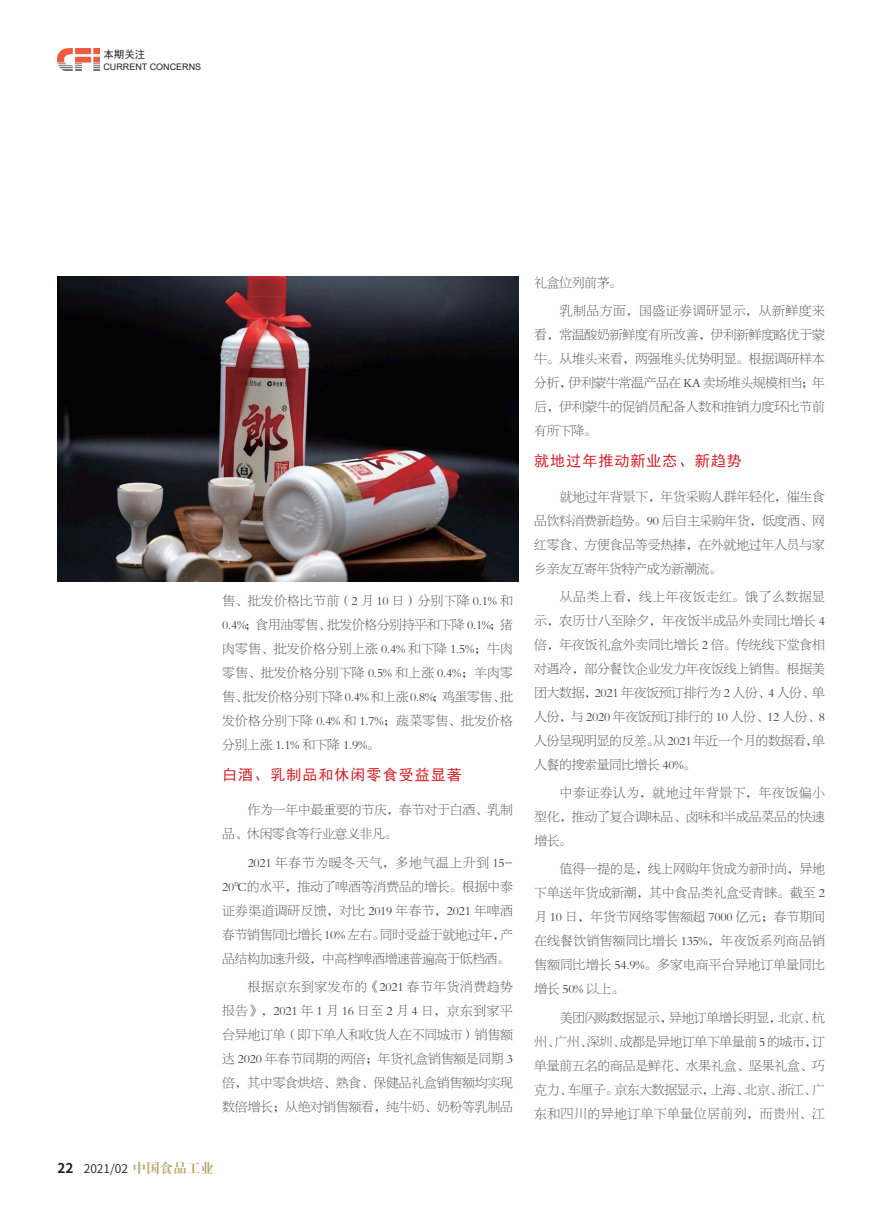
<style>
.page{position:relative;width:893px;height:1212px;background:#fff}
.page>*{position:absolute;margin:0;border:0;box-sizing:border-box;transform-origin:0 0}
.t1{font:15px "Sim Hei";letter-spacing:.07em;color:#d1232a}
.t2{font:12.75px/24px "FZBSK GBK1 0";letter-spacing:-.01em;color:#3e3e3f;text-align:justify}
.t3{font:12px "Source Han Sans CN";color:#231f20}
.t4{font:10.5px "Sim Hei";color:#231f20}
.t5{font:9px "Arial";color:#231f20}
.s1{font-weight:700;font-size:13.5px}
.s2{font-family:"H Ya 4 gj";font-size:13.5px;color:#b8a66f}
</style>
<div class="page">
<img style="left:57px;top:49px;width:42px;height:21px">
<img style="left:57px;top:276px;width:462px;height:306px">
<p class="t4" style="left:103px;top:49px;width:43px">本期关注</p>
<p class="t5" style="left:103px;top:60px;width:99px">CURRENT CONCERNS</p>
<p class="t2" style="left:222px;top:589px;width:292px">售、批发价格比节前（2 月 10 日）分别下降 0.1% 和0.4%；食用油零售、批发价格分别持平和下降 0.1%；猪肉零售、批发价格分别上涨 0.4% 和下降 1.5%；牛肉零售、批发价格分别下降 0.5% 和上涨 0.4%；羊肉零售、批发价格分别下降 0.4% 和上涨 0.8%；鸡蛋零售、批发价格分别下降 0.4% 和 1.7%；蔬菜零售、批发价格分别上涨 1.1% 和下降 1.9%。</p>
<p class="t1" style="left:222px;top:767px;width:241px">白酒、乳制品和休闲零食受益显著</p>
<p class="t2" style="left:222px;top:798px;width:292px;text-indent:26px">作为一年中最重要的节庆，春节对于白酒、乳制品、休闲零食等行业意义非凡。</p>
<p class="t2" style="left:222px;top:850px;width:292px;text-indent:26px">2021 年春节为暖冬天气，多地气温上升到 15- 20℃的水平，推动了啤酒等消费品的增长。根据中泰证券渠道调研反馈，对比 2019 年春节，2021 年啤酒春节销售同比增长 10% 左右。同时受益于就地过年，产品结构加速升级，中高档啤酒增速普遍高于低档酒。</p>
<p class="t2" style="left:222px;top:975px;width:292px;text-indent:26px">根据京东到家发布的《2021 春节年货消费趋势报告》，2021 年 1 月 16 日至 2 月 4 日，京东到家平台异地订单（即下单人和收货人在不同城市）销售额达 2020 年春节同期的两倍；年货礼盒销售额是同期 3倍，其中零食烘焙、熟食、保健品礼盒销售额均实现数倍增长；从绝对销售额看，纯牛奶、奶粉等乳制品</p>
<p class="t3" style="left:58px;top:1161px;width:158px"><span class="s1">22</span> 2021/02 <span class="s2">中国食品工业</span></p>
<p class="t2" style="left:534px;top:271px;width:89px">礼盒位列前茅。</p>
<p class="t2" style="left:534px;top:299px;width:292px;text-indent:26px">乳制品方面，国盛证券调研显示，从新鲜度来看，常温酸奶新鲜度有所改善，伊利新鲜度略优于蒙牛。从堆头来看，两强堆头优势明显。根据调研样本分析，伊利蒙牛常温产品在 KA 卖场堆头规模相当；年后，伊利蒙牛的促销员配备人数和推销力度环比节前有所下降。</p>
<p class="t1" style="left:534px;top:453px;width:209px">就地过年推动新业态、新趋势</p>
<p class="t2" style="left:534px;top:484px;width:292px;text-indent:26px">就地过年背景下，年货采购人群年轻化，催生食品饮料消费新趋势。90 后自主采购年货，低度酒、网红零食、方便食品等受热捧，在外就地过年人员与家乡亲友互寄年货特产成为新潮流。</p>
<p class="t2" style="left:534px;top:585px;width:292px;text-indent:26px">从品类上看，线上年夜饭走红。饿了么数据显示，农历廿八至除夕，年夜饭半成品外卖同比增长 4倍，年夜饭礼盒外卖同比增长 2 倍。传统线下堂食相对遇冷，部分餐饮企业发力年夜饭线上销售。根据美团大数据，2021 年夜饭预订排行为 2 人份、4 人份、单人份，与 2020 年夜饭预订排行的 10 人份、12 人份、8人份呈现明显的反差。从2021年近一个月的数据看，单人餐的搜索量同比增长 40%。</p>
<p class="t2" style="left:534px;top:781px;width:292px;text-indent:26px">中泰证券认为，就地过年背景下，年夜饭偏小型化，推动了复合调味品、卤味和半成品菜品的快速增长。</p>
<p class="t2" style="left:534px;top:857px;width:292px;text-indent:26px">值得一提的是，线上网购年货成为新时尚，异地下单送年货成新潮，其中食品类礼盒受青睐。截至 2月 10 日，年货节网络零售额超 7000 亿元；春节期间在线餐饮销售额同比增长 135%，年夜饭系列商品销售额同比增长 54.9%。多家电商平台异地订单量同比增长 50% 以上。</p>
<p class="t2" style="left:534px;top:1005px;width:292px;text-indent:26px">美团闪购数据显示，异地订单增长明显，北京、杭州、广州、深圳、成都是异地订单下单量前 5 的城市，订单量前五名的商品是鲜花、水果礼盒、坚果礼盒、巧克力、车厘子。京东大数据显示，上海、北京、浙江、广东和四川的异地订单下单量位居前列，而贵州、江</p>
</div>
